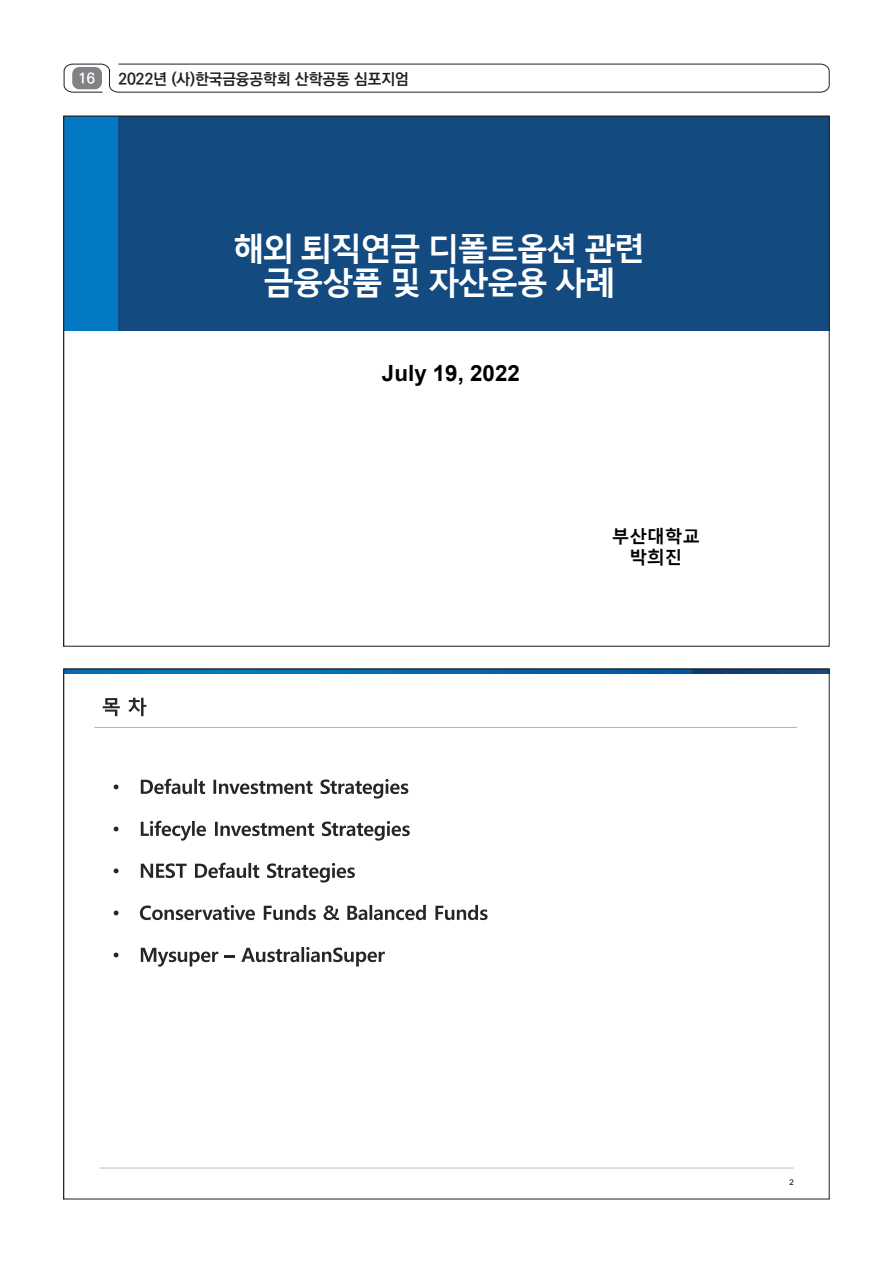
<style>
.page{position:relative;width:893px;height:1263px;background:#fff}
.page>*{position:absolute;margin:0;border:0;box-sizing:border-box;transform-origin:0 0}
.t1{font:700 31.95px/34.5px "Malgun Gothic";letter-spacing:-.075em;color:#fff;text-align:center}
.t2{font:700 22.35px "Arial";color:#000}
.t3{font:700 17.7px/21.1px "Malgun Gothic";color:#000;text-align:center}
.t4{font:700 15.6px "Ko Pub World Dotum";color:#231f20}
.t5{font:700 14.7px "Ko Pub World Dotum";color:#fff}
.t6{font:7.95px "Arial";color:#000}
</style>
<div class="page">
<svg style="left:63px;top:63px;width:767px;height:30px"></svg>
<div style="left:72px;top:67px;width:30px;height:22px;background:#808285;border-radius:7px"></div>
<div style="left:64px;top:116px;width:54px;height:215px;background:#0378c5"></div>
<div style="left:118px;top:116px;width:711px;height:215px;background:#134a80"></div>
<hr style="left:94px;top:727px;width:703px;height:1px;background:#b3b3b3">
<hr style="left:99px;top:1168px;width:694px;height:1px;background:#bfbfbf">
<img style="left:66px;top:671px;width:761px;height:3px">
<svg style="left:103px;top:698px;width:17px;height:18px"></svg>
<svg style="left:128px;top:698px;width:18px;height:18px"></svg>
<svg style="left:114px;top:784px;width:5px;height:5px"></svg>
<svg style="left:141px;top:779px;width:267px;height:15px"></svg>
<svg style="left:114px;top:826px;width:5px;height:5px"></svg>
<svg style="left:141px;top:821px;width:269px;height:15px"></svg>
<svg style="left:114px;top:868px;width:5px;height:5px"></svg>
<svg style="left:141px;top:863px;width:118px;height:15px"></svg>
<svg style="left:267px;top:863px;width:88px;height:19px"></svg>
<svg style="left:114px;top:910px;width:5px;height:5px"></svg>
<svg style="left:140px;top:905px;width:115px;height:15px"></svg>
<svg style="left:296px;top:905px;width:182px;height:15px"></svg>
<svg style="left:114px;top:952px;width:5px;height:5px"></svg>
<svg style="left:141px;top:948px;width:77px;height:19px"></svg>
<svg style="left:225px;top:955px;width:10px;height:2px"></svg>
<svg style="left:241px;top:947px;width:136px;height:19px"></svg>
<p class="t5" style="left:79px;top:68px;width:18px">16</p>
<p class="t4" style="left:118px;top:68px;width:292px">2022년 (사)한국금융공학회 산학공동 심포지엄</p>
<p class="t1" style="left:233px;top:232px;width:414px">해외 퇴직연금 디폴트옵션 관련 금융상품 및 자산운용 사례</p>
<p class="t2" style="left:382px;top:358px;width:140px">July 19, 2022</p>
<p class="t3" style="left:612px;top:526px;width:90px">부산대학교 박희진</p>
<p class="t6" style="left:789px;top:1176px;width:6px">2</p>
</div>
